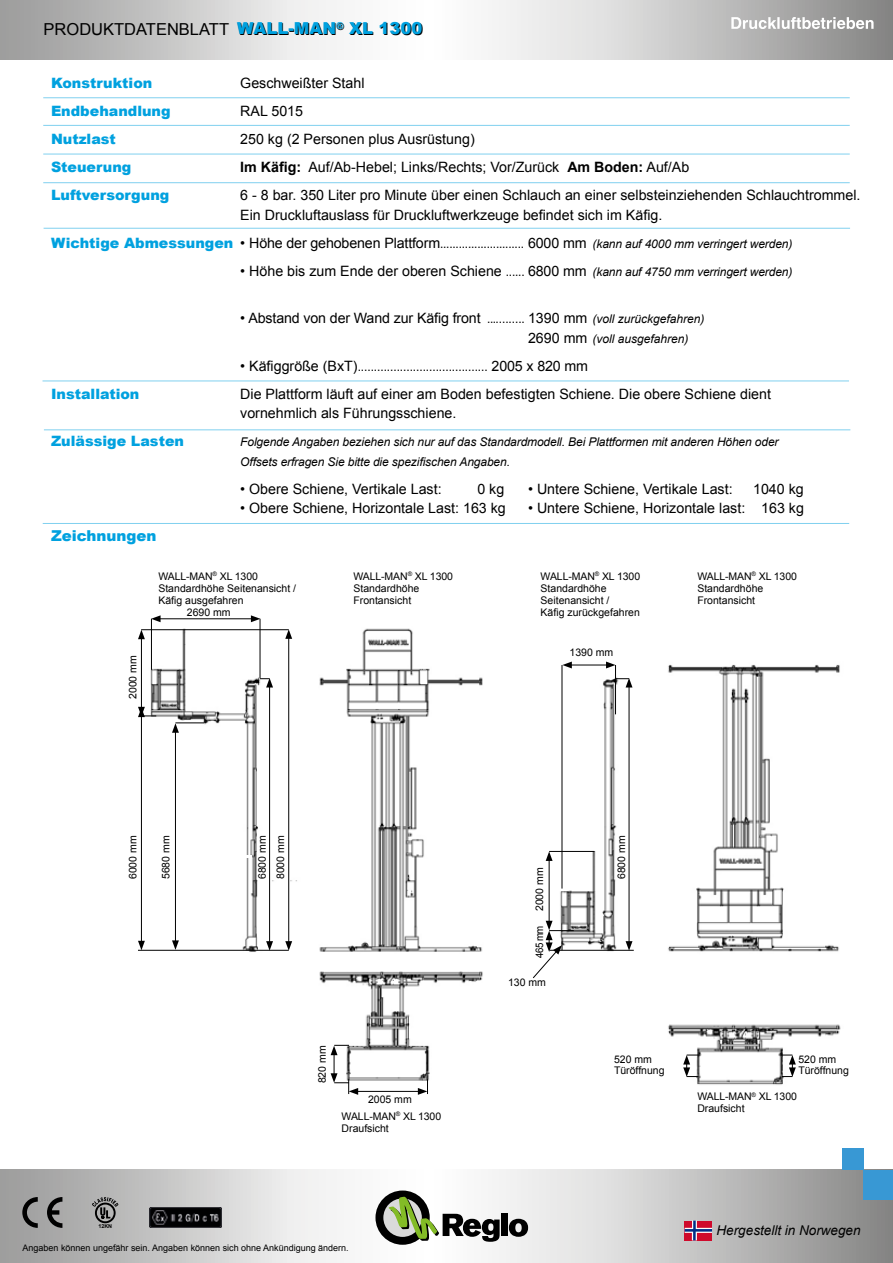
<style>
.page{position:relative;width:893px;height:1263px;background:#fff}
.page>*{position:absolute;margin:0;border:0;box-sizing:border-box;transform-origin:0 0}
.t1{font:16.5px "Arial";color:#000}
.t2{font:900 15px "Arial";color:#00a1df}
.t3{font:14.25px/19.5px "Arial";color:#000}
.t4{font:900 14.25px "Arial";color:#00a1df}
.t5{font:14.25px "Arial Narrow";color:#000}
.t6{font:italic 13.5px "Arial";color:#000}
.t7{font:italic 12px/19.5px "Arial";letter-spacing:-.01em;color:#000}
.t8{font:10.5px/12px "Arial";color:#000}
.t9{font:10.5px "Arial";color:#000;scale:.92 1}
.t10{font:900 9.6px "Arial";color:#00a1df}
.t11{font:9px "Arial";color:#000}
.t12{font:700 5.4px "Arial";color:#000}
.s1{font-weight:900}
.s2{font-weight:700}
.s3{font-weight:900;color:#00a1df}
.s4{font-family:"Arial Narrow"}
.s5{font-style:italic;font-size:12px}
.s6{font-style:normal;font-size:14.25px}
.s7{font-family:"Arial"}
</style>
<div class="page">
<svg style="left:0;top:1170px;width:893px;height:93px"></svg>
<div style="left:501px;top:1214px;width:7px;height:22px;background:#000"></div>
<svg style="left:509px;top:1219px;width:19px;height:18px"></svg>
<svg style="left:379px;top:1194px;width:47px;height:47px"></svg>
<div style="left:375px;top:1190px;width:55px;height:55px;border:8px solid #000;border-radius:50%"></div>
<svg style="left:389px;top:1197px;width:111px;height:45px"></svg>
<svg style="left:47px;top:1197px;width:15px;height:31px"></svg>
<svg style="left:22px;top:1197px;width:16px;height:31px"></svg>
<svg style="left:92px;top:1197px;width:26px;height:26px"></svg>
<img style="left:150px;top:1207px;width:72px;height:21px">
<svg style="left:0;top:0;width:893px;height:60px"></svg>
<div style="left:842px;top:1148px;width:21px;height:22px;background:#3898d4"></div>
<div style="left:863px;top:1170px;width:30px;height:29px;background:#3898d4"></div>
<img style="left:138px;top:619px;width:345px;height:462px">
<img style="left:668px;top:664px;width:173px;height:421px">
<img style="left:545px;top:666px;width:81px;height:286px">
<hr style="left:235px;top:855px;width:17px;height:3px;background:#fff">
<hr style="left:269px;top:685px;width:1px;height:258px;background:#000">
<svg style="left:266px;top:941px;width:7px;height:9px"></svg>
<hr style="left:629px;top:685px;width:1px;height:258px;background:#000">
<svg style="left:626px;top:941px;width:6px;height:9px"></svg>
<hr style="left:175px;top:730px;width:1px;height:213px;background:#000">
<svg style="left:172px;top:940px;width:7px;height:10px"></svg>
<hr style="left:141px;top:715px;width:1px;height:228px;background:#000">
<svg style="left:138px;top:941px;width:7px;height:9px"></svg>
<hr style="left:288px;top:636px;width:1px;height:307px;background:#000">
<svg style="left:285px;top:629px;width:7px;height:10px"></svg>
<svg style="left:285px;top:941px;width:7px;height:10px"></svg>
<svg style="left:260px;top:678px;width:13px;height:9px"></svg>
<svg style="left:616px;top:678px;width:16px;height:9px"></svg>
<hr style="left:141px;top:629px;width:148px;height:1px;background:#000">
<hr style="left:138px;top:950px;width:151px;height:1px;background:#000">
<hr style="left:550px;top:950px;width:84px;height:1px;background:#000">
<hr style="left:260px;top:619px;width:1px;height:59px;background:#000">
<hr style="left:615px;top:665px;width:1px;height:49px;background:#000">
<hr style="left:562px;top:665px;width:1px;height:223px;background:#000">
<hr style="left:151px;top:619px;width:1px;height:51px;background:#000">
<svg style="left:172px;top:722px;width:32px;height:11px"></svg>
<hr style="left:141px;top:637px;width:1px;height:72px;background:#000">
<svg style="left:138px;top:630px;width:7px;height:9px"></svg>
<svg style="left:138px;top:707px;width:18px;height:10px"></svg>
<hr style="left:158px;top:618px;width:95px;height:1px;background:#000">
<svg style="left:251px;top:615px;width:9px;height:7px"></svg>
<svg style="left:151px;top:615px;width:10px;height:7px"></svg>
<hr style="left:569px;top:665px;width:39px;height:1px;background:#000">
<svg style="left:606px;top:661px;width:9px;height:7px"></svg>
<svg style="left:562px;top:661px;width:10px;height:7px"></svg>
<hr style="left:356px;top:1091px;width:64px;height:1px;background:#000">
<svg style="left:331px;top:1045px;width:27px;height:50px"></svg>
<svg style="left:418px;top:1079px;width:10px;height:16px"></svg>
<hr style="left:549px;top:851px;width:45px;height:1px;background:#000">
<hr style="left:549px;top:858px;width:1px;height:65px;background:#000">
<svg style="left:546px;top:851px;width:7px;height:10px"></svg>
<svg style="left:683px;top:1055px;width:15px;height:22px"></svg>
<svg style="left:782px;top:1055px;width:14px;height:22px"></svg>
<svg style="left:533px;top:921px;width:41px;height:58px"></svg>
<svg style="left:685px;top:1220px;width:27px;height:20px"></svg>
<svg style="left:731px;top:17px;width:142px;height:12px"></svg>
<hr style="left:43px;top:523px;width:806px;height:1px;background:#80d0ef">
<hr style="left:44px;top:429px;width:806px;height:1px;background:#80d0ef">
<hr style="left:43px;top:381px;width:806px;height:1px;background:#80d0ef">
<hr style="left:44px;top:228px;width:806px;height:1px;background:#80d0ef">
<hr style="left:43px;top:182px;width:807px;height:1px;background:#80d0ef">
<hr style="left:43px;top:154px;width:807px;height:1px;background:#80d0ef">
<hr style="left:43px;top:125px;width:807px;height:1px;background:#80d0ef">
<hr style="left:43px;top:97px;width:807px;height:1px;background:#80d0ef">
<p class="t10" style="left:336px;top:18px;width:9px">®</p>
<p class="t1" style="left:44px;top:19px;width:381px">PRODUKTDATENBLATT <span class="s1">WALL-MAN XL 1300</span></p>
<p class="t4" style="left:51px;top:73px;width:103px">Konstruktion</p>
<p class="t3" style="left:240px;top:73px;width:126px">Geschweißter Stahl</p>
<p class="t4" style="left:51px;top:101px;width:121px">Endbehandlung</p>
<p class="t3" style="left:240px;top:101px;width:64px">RAL 5015</p>
<p class="t4" style="left:51px;top:129px;width:66px">Nutzlast</p>
<p class="t3" style="left:240px;top:129px;width:236px">250 kg (2 Personen plus Ausrüstung)</p>
<p class="t4" style="left:51px;top:157px;width:82px">Steuerung</p>
<p class="t3" style="left:240px;top:157px;width:451px"><span class="s2">Im Käfig:</span> Auf/Ab-Hebel; Links/Rechts; Vor/Zurück <span class="s2">Am Boden:</span> Auf/Ab</p>
<p class="t4" style="left:51px;top:185px;width:120px">Luftversorgung</p>
<p class="t3" style="left:240px;top:185px;width:622px">6 - 8 bar. 350 Liter pro Minute über einen Schlauch an einer selbsteinziehenden Schlauchtrommel.<br>Ein Druckluftauslass für Druckluftwerkzeuge befindet sich im Käfig.</p>
<p class="t3" style="left:51px;top:233px;width:743px"><span class="s3">Wichtige Abmessungen</span> • Höhe der gehobenen Plattform<span class="s4">...........................</span> 6000 mm <span class="s5">(kann auf 4000 mm verringert werden)</span></p>
<p class="t3" style="left:240px;top:261px;width:554px">• Höhe bis zum Ende der oberen Schiene <span class="s4">......</span> 6800 mm <span class="s5">(kann auf 4750 mm verringert werden)</span></p>
<p class="t3" style="left:240px;top:308px;width:466px">• Abstand von der Wand zur Käfig front <span class="s4">............</span> 1390 mm <span class="s5">(voll zurückgefahren)</span></p>
<p class="t7" style="left:528px;top:329px;width:162px"><span class="s6">2690 mm</span> (voll ausgefahren)</p>
<p class="t5" style="left:240px;top:355px;width:349px"><span class="s7">• Käfiggröße (BxT)</span>........................................ <span class="s7">2005 x 820 mm</span></p>
<p class="t4" style="left:51px;top:383px;width:90px">Installation</p>
<p class="t3" style="left:240px;top:384px;width:532px">Die Plattform läuft auf einer am Boden befestigten Schiene. Die obere Schiene dient vornehmlich als Führungsschiene.</p>
<p class="t4" style="left:51px;top:431px;width:135px">Zulässige Lasten</p>
<p class="t7" style="left:240px;top:432px;width:540px">Folgende Angaben beziehen sich nur auf das Standardmodell. Bei Plattformen mit anderen Höhen oder<br>Offsets erfragen Sie bitte die spezifischen Angaben.</p>
<p class="t3" style="left:240px;top:479px;width:203px">• Obere Schiene, Vertikale Last:</p>
<p class="t3" style="left:477px;top:479px;width:28px">0 kg</p>
<p class="t3" style="left:528px;top:479px;width:206px">• Untere Schiene, Vertikale Last:</p>
<p class="t3" style="left:753px;top:479px;width:52px">1040 kg</p>
<p class="t3" style="left:240px;top:498px;width:267px">• Obere Schiene, Horizontale Last: 163 kg</p>
<p class="t3" style="left:528px;top:498px;width:277px">• Untere Schiene, Horizontale last: 163 kg</p>
<p class="t2" style="left:51px;top:525px;width:107px">Zeichnungen</p>
<p class="t8" style="left:127px;top:699px;width:45px;rotate:-90deg">2000 mm</p>
<p class="t8" style="left:158px;top:570px;width:139px">WALL-MAN<sup>®</sup> XL 1300<br>Standardhöhe Seitenansicht /<br>Käfig ausgefahren</p>
<p class="t8" style="left:187px;top:606px;width:45px">2690 mm</p>
<p class="t8" style="left:353px;top:570px;width:101px">WALL-MAN<sup>®</sup> XL 1300<br>Standardhöhe<br>Frontansicht</p>
<p class="t8" style="left:541px;top:570px;width:101px">WALL-MAN<sup>®</sup> XL 1300<br>Standardhöhe<br>Seitenansicht /<br>Käfig zurückgefahren</p>
<p class="t8" style="left:570px;top:647px;width:45px">1390 mm</p>
<p class="t8" style="left:697px;top:570px;width:101px">WALL-MAN<sup>®</sup> XL 1300<br>Standardhöhe<br>Frontansicht</p>
<p class="t8" style="left:127px;top:879px;width:45px;rotate:-90deg">6000 mm</p>
<p class="t8" style="left:160px;top:879px;width:45px;rotate:-90deg">5680 mm</p>
<p class="t12" style="left:98px;top:1222px;width:15px">12KN</p>
<p class="t8" style="left:253px;top:879px;width:45px;line-height:18.5px;rotate:-90deg">6800 mm<br>8000 mm</p>
<p class="t8" style="left:616px;top:879px;width:45px;rotate:-90deg">6800 mm</p>
<p class="t8" style="left:534px;top:911px;width:45px;rotate:-90deg">2000 mm</p>
<p class="t9" style="left:533px;top:958px;width:37px;rotate:-90deg">465 mm</p>
<p class="t8" style="left:316px;top:1083px;width:39px;rotate:-90deg">820 mm</p>
<p class="t8" style="left:368px;top:1094px;width:45px">2005 mm</p>
<p class="t8" style="left:342px;top:1110px;width:101px">WALL-MAN<sup>®</sup> XL 1300<br>Draufsicht</p>
<p class="t8" style="left:508px;top:976px;width:39px">130 mm</p>
<p class="t8" style="left:614px;top:1054px;width:52px;line-height:10.5px">520 mm<br>Türöffnung</p>
<p class="t8" style="left:798px;top:1054px;width:52px;line-height:10.5px">520 mm<br>Türöffnung</p>
<p class="t8" style="left:697px;top:1091px;width:101px">WALL-MAN<sup>®</sup> XL 1300<br>Draufsicht</p>
<p class="t6" style="left:717px;top:1221px;width:146px">Hergestellt in Norwegen</p>
<p class="t11" style="left:23px;top:1241px;width:328px">Angaben können ungefähr sein. Angaben können sich ohne Ankündigung ändern.</p>
</div>
